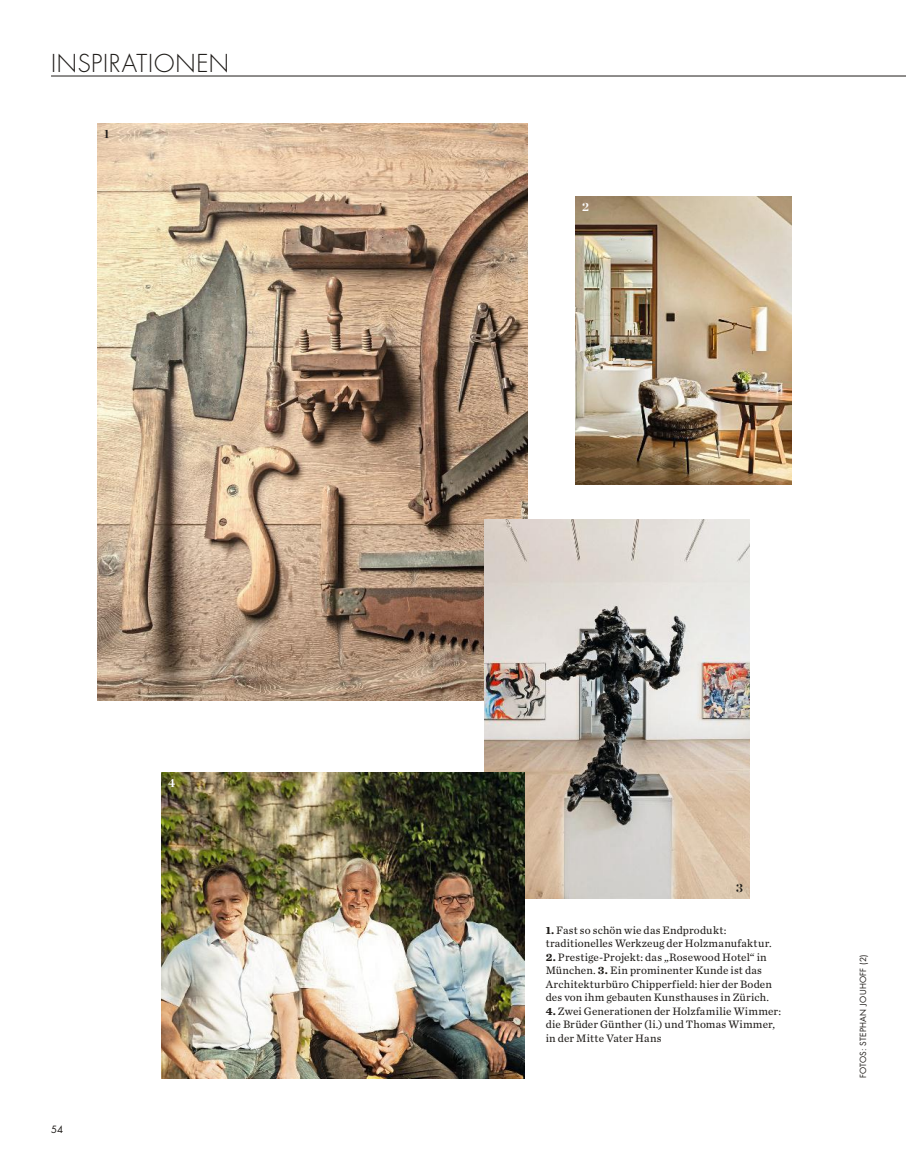
<style>
.page{position:relative;width:906px;height:1170px;background:#fff}
.page>*{position:absolute;margin:0;border:0;box-sizing:border-box;transform-origin:0 0}
.t1{font:300 24px "Futura LT Pro";letter-spacing:.03em;color:#1f1c19}
.t2{font:700 12px "Chronicle Display";color:#fff}
.t3{font:700 12px "Chronicle Display";color:#1f1c19}
.t4{font:11.25px/13.5px "Chronicle Text G2";letter-spacing:.015em;color:#1f1c19}
.t5{font:9.75px "Futura LT Pro";color:#1f1c19}
.t6{font:8.25px "Futura LT Pro";letter-spacing:.03em;color:#1f1c19}
.s1{font-weight:700}
</style>
<div class="page">
<img style="left:98px;top:124px;width:429px;height:576px">
<img style="left:485px;top:519px;width:264px;height:379px">
<img style="left:575px;top:197px;width:216px;height:287px">
<img style="left:162px;top:772px;width:362px;height:306px">
<hr style="left:51px;top:76px;width:855px;height:1px;background:#1f1c19">
<h1 class="t1" style="left:51px;top:47px;width:179px">INSPIRATIONEN</h1>
<p class="t3" style="left:104px;top:124px;width:7px">1</p>
<p class="t2" style="left:168px;top:772px;width:9px">4</p>
<p class="t5" style="left:51px;top:1122px;width:14px">54</p>
<p class="t2" style="left:582px;top:197px;width:8px">2</p>
<p class="t3" style="left:736px;top:877px;width:8px">3</p>
<p class="t4" style="left:546px;top:922px;width:227px"><span class="s1">1.</span> Fast so schön wie das Endprodukt: traditionelles Werkzeug der Holzmanufaktur.</p>
<p class="t4" style="left:546px;top:949px;width:228px"><span class="s1">2.</span> Prestige-Projekt: das „Rosewood Hotel“ in München. <span class="s1">3.</span> Ein prominenter Kunde ist das Architekturbüro Chipperfield: hier der Boden des von ihm gebauten Kunsthauses in Zürich.</p>
<p class="t4" style="left:546px;top:1003px;width:237px"><span class="s1">4.</span> Zwei Generationen der Holzfamilie Wimmer: die Brüder Günther (li.) und Thomas Wimmer, in der Mitte Vater Hans</p>
<p class="t6" style="left:857px;top:1077px;width:125px;rotate:-90deg">FOTOS: STEPHAN JOUHOFF (2)</p>
</div>
